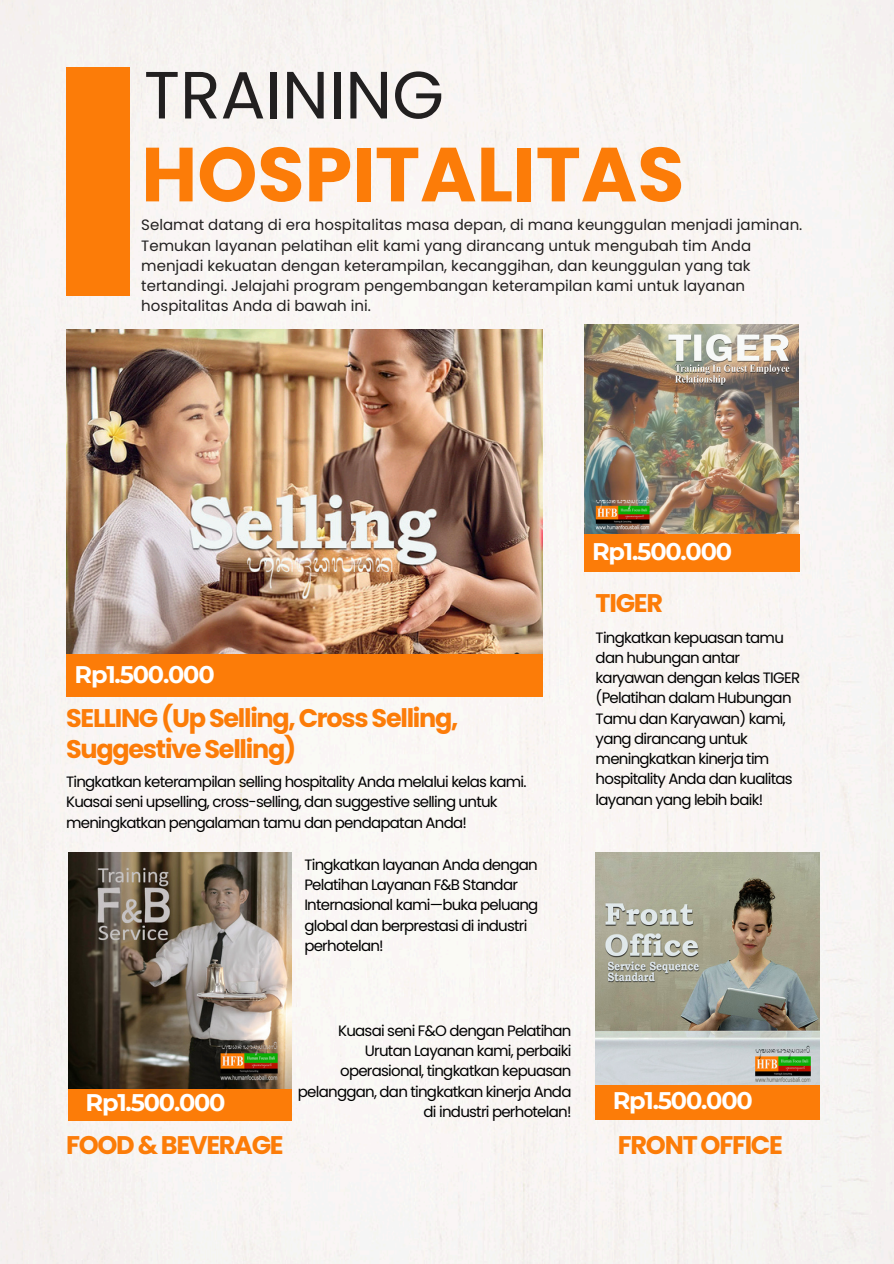
<style>
.page{position:relative;width:894px;height:1264px;background:#fff}
.page>*{position:absolute;margin:0;border:0;box-sizing:border-box;transform-origin:0 0}
.t1{font:700 76.5px "Poppins";color:#fc7c08}
.t2{font:66.75px "Poppins";color:#222020}
.t3{font:700 25.5px/30.3px "Poppins";letter-spacing:-.05em;color:#fc7c08}
.t4{font:700 24px "Montserrat";letter-spacing:-.05em;color:#fff}
.t5{font:15px/20.2px "Poppins";letter-spacing:-.05em;color:#000}
.t6{font:15px/20.2px "Poppins";color:#222020}
</style>
<div class="page">
<div style="left:0;top:0;width:893px;height:1263px;background:#f9f5f4"></div>
<img style="left:66px;top:329px;width:476px;height:325px">
<div style="left:66px;top:654px;width:476px;height:42px;background:#fc7c08"></div>
<div style="left:66px;top:67px;width:64px;height:228px;background:#fc7c08"></div>
<img style="left:584px;top:325px;width:214px;height:208px">
<div style="left:584px;top:533px;width:215px;height:38px;background:#fc7c08"></div>
<img style="left:595px;top:852px;width:224px;height:233px">
<div style="left:595px;top:1085px;width:224px;height:34px;background:#fc7c08"></div>
<div style="left:69px;top:1086px;width:223px;height:34px;background:#fc7c08"></div>
<img style="left:69px;top:852px;width:222px;height:236px">
<h3 class="t2" style="left:144px;top:48px;width:301px">TRAINING</h3>
<h4 class="t1" style="left:141px;top:121px;width:544px">HOSPITALITAS</h4>
<p class="t6" style="left:141px;top:215px;width:662px">Selamat datang di era hospitalitas masa depan, di mana keunggulan menjadi jaminan.<br>Temukan layanan pelatihan elit kami yang dirancang untuk mengubah tim Anda menjadi kekuatan dengan keterampilan, kecanggihan, dan keunggulan yang tak tertandingi. Jelajahi program pengembangan keterampilan kami untuk layanan hospitalitas Anda di bawah ini.</p>
<h4 class="t4" style="left:592px;top:536px;width:141px">Rp1.500.000</h4>
<p class="t4" style="left:75px;top:659px;width:141px">Rp1.500.000</p>
<p class="t3" style="left:66px;top:703px;width:394px">SELLING (Up Selling, Cross Selling,<br>Suggestive Selling)</p>
<p class="t5" style="left:66px;top:771px;width:462px">Tingkatkan keterampilan selling hospitality Anda melalui kelas kami.<br>Kuasai seni upselling, cross-selling, dan suggestive selling untuk meningkatkan pengalaman tamu dan pendapatan Anda!</p>
<h3 class="t5" style="left:304px;top:854px;width:235px">Tingkatkan layanan Anda dengan<br>Pelatihan Layanan F&amp;B Standar<br>Internasional kami—buka peluang global dan berprestasi di industri perhotelan!</h3>
<p class="t3" style="left:595px;top:588px;width:69px">TIGER</p>
<h4 class="t5" style="left:595px;top:627px;width:206px">Tingkatkan kepuasan tamu dan hubungan antar karyawan dengan kelas TIGER (Pelatihan dalam Hubungan<br>Tamu dan Karyawan) kami, yang dirancang untuk meningkatkan kinerja tim hospitality Anda dan kualitas layanan yang lebih baik!</h4>
<h3 class="t5" style="left:298px;top:1020px;width:275px;text-align:right">Kuasai seni F&amp;O dengan Pelatihan<br>Urutan Layanan kami, perbaiki operasional, tingkatkan kepuasan pelanggan, dan tingkatkan kinerja Anda di industri perhotelan!</h3>
<h4 class="t4" style="left:86px;top:1087px;width:141px">Rp1.500.000</h4>
<p class="t4" style="left:612px;top:1085px;width:141px">Rp1.500.000</p>
<p class="t3" style="left:66px;top:1130px;width:219px">FOOD &amp; BEVERAGE</p>
<p class="t3" style="left:617px;top:1130px;width:166px">FRONT OFFICE</p>
</div>
